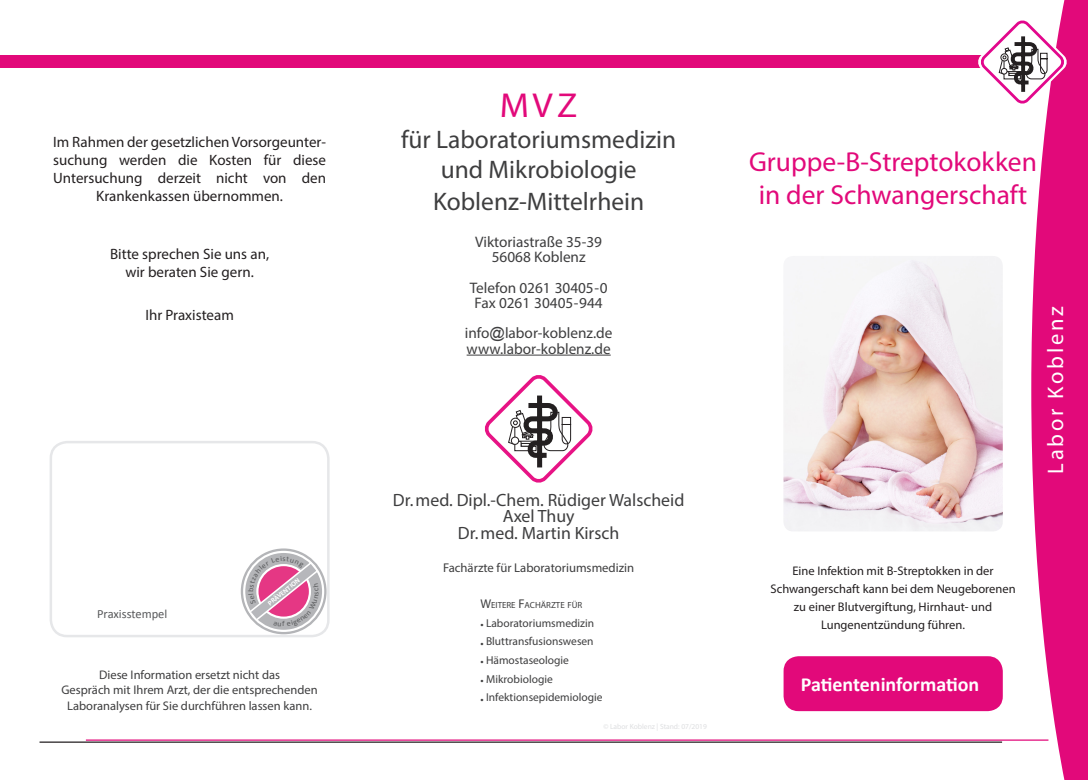
<style>
.page{position:relative;width:1088px;height:780px;background:#fff}
.page>*{position:absolute;margin:0;border:0;box-sizing:border-box;transform-origin:0 0}
.t1{font:34.75px "Myriad Pro";color:#e2097a;scale:1.05 1}
.t2{font:27.5px/33px "Myriad Pro";color:#e2097a;text-align:center}
.t3{font:25.38px/31.2px "Myriad Pro";color:#3e3e3f;text-align:center}
.t4{font:22.5px "Myriad Pro";letter-spacing:.12em;color:#fff}
.t5{font:700 20px "Calibri";color:#fff}
.t6{font:17.75px/16.5px "Myriad Pro";color:#3e3e3f;text-align:center}
.t7{font:15.25px/15.2px "Myriad Pro";color:#3e3e3f;text-align:center}
.t8{font:15px/18px "Myriad Pro";color:#231f20;text-align:center}
.t9{font:12.75px "Myriad Pro";color:#3e3e3f}
.t10{font:12.5px/18px "Myriad Pro";color:#231f20;text-align:center}
.t11{font:12.5px/15px "Myriad Pro";color:#3e3e3f;text-align:center}
.t12{font:12.5px "Calibri";color:#57585a}
.t13{font:11.5px "Myriad Pro";color:#3e3e3f}
.t14{font:8.88px "Myriad Pro";color:#3e3e3f}
.t15{font:7.5px "Myriad Pro";color:#dddee0}
.t16{font:7.5px "Calibri";color:#57585a;scale:1.09 1}
.t17{font:700 7.12px "Calibri";color:#fff}
.s1{font-family:"Arial"}
.s2{font-size:12.75px}
</style>
<div class="page">
<hr style="left:467px;top:355px;width:144px;height:1px;background:#3e3e3f">
<svg style="left:485px;top:375px;width:108px;height:108px"></svg>
<div style="left:0;top:56px;width:1072px;height:12px;background:#e2097a"></div>
<svg style="left:1031px;top:0;width:57px;height:780px;background:#e62e8e"></svg>
<hr style="left:86px;top:739px;width:962px;height:1px;background:#e2097a">
<hr style="left:40px;top:741px;width:962px;height:1px;background:#231f20">
<svg style="left:978px;top:18px;width:89px;height:88px"></svg>
<img style="left:783px;top:256px;width:220px;height:275px">
<div style="left:783px;top:656px;width:220px;height:55px;background:#e2097a;border-radius:15px"></div>
<div style="left:50px;top:441px;width:280px;height:196px;border:2px solid #e6e7e9;border-radius:16px"></div>
<div style="left:241px;top:548px;width:86px;height:86px;border:6px solid #b4b5b8;border-radius:50%"></div>
<div style="left:243px;top:550px;width:81px;height:82px;border:2px solid #fff;border-radius:50%"></div>
<svg style="left:248px;top:556px;width:71px;height:70px;background:#d0a0b7"></svg>
<p class="t8" style="left:53px;top:132px;width:274px">Im Rahmen der gesetzlichen Vorsorgeunter&shy;suchung werden die Kosten für diese Untersuchung derzeit nicht von den Krankenkassen übernommen.</p>
<p class="t8" style="left:110px;top:244px;width:160px">Bitte sprechen Sie uns an, wir beraten Sie gern.</p>
<p class="t8" style="left:145px;top:305px;width:90px">Ihr Praxisteam</p>
<p class="t12" style="left:97px;top:605px;width:72px">Praxisstempel</p>
<p class="t17" style="left:266px;top:600px;width:41px;rotate:-39deg">PRÄVENTION</p>
<p class="t16" style="left:282px;top:619px;width:4px">f</p>
<p class="t11" style="left:61px;top:666px;width:258px">Diese Information ersetzt nicht das<br>Gespräch mit Ihrem Arzt, der die entsprechenden</p>
<p class="t11" style="left:67px;top:697px;width:246px">Laboranalysen für Sie durchführen lassen kann.</p>
<h1 class="t1" style="left:500px;top:84px;width:75px">MVZ</h1>
<h3 class="t3" style="left:401px;top:123px;width:277px">für Laboratoriumsmedizin und Mikrobiologie<br>Koblenz-Mittelrhein</h3>
<p class="t7" style="left:475px;top:234px;width:128px">Viktoriastraße 35-39<br>56068 Koblenz</p>
<p class="t7" style="left:470px;top:279px;width:139px">Telefon 0261 30405 ‑ 0<br>Fax 0261 30405 ‑ 944</p>
<p class="t7" style="left:465px;top:325px;width:149px;text-align:left">info<span class="s1">@</span>labor-koblenz.de www.labor-koblenz.de</p>
<p class="t6" style="left:393px;top:491px;width:293px">Dr.med. Dipl.-Chem. Rüdiger Walscheid<br>Axel Thuy<br>Dr.med. Martin Kirsch</p>
<p class="t9" style="left:443px;top:559px;width:193px">Fachärzte für Laboratoriumsmedizin</p>
<p class="t14" style="left:480px;top:599px;width:103px"><span class="s2">W</span>EITERE <span class="s2">F</span>ACHÄRZTE FÜR</p>
<p class="t13" style="left:480px;top:615px;width:115px">• Laboratoriumsmedizin</p>
<p class="t13" style="left:480px;top:634px;width:115px">• Bluttransfusionswesen</p>
<p class="t13" style="left:480px;top:653px;width:90px">• Hämostaseologie</p>
<p class="t13" style="left:480px;top:671px;width:74px">• Mikrobiologie</p>
<p class="t13" style="left:480px;top:690px;width:124px">• Infektionsepidemiologie</p>
<p class="t15" style="left:603px;top:721px;width:105px">© Labor Koblenz | Stand: 07/2019</p>
<h2 class="t2" style="left:749px;top:145px;width:289px">Gruppe-B-Streptokokken in der Schwangerschaft</h2>
<h3 class="t4" style="left:1042px;top:473px;width:169px;rotate:-90deg">Labor Koblenz</h3>
<p class="t10" style="left:770px;top:561px;width:247px">Eine Infektion mit B-Streptokken in der Schwangerschaft kann bei dem Neugeborenen zu einer Blutvergiftung, Hirnhaut- und Lungenentzündung führen.</p>
<h3 class="t5" style="left:801px;top:671px;width:180px">Patienteninformation</h3>
</div>
